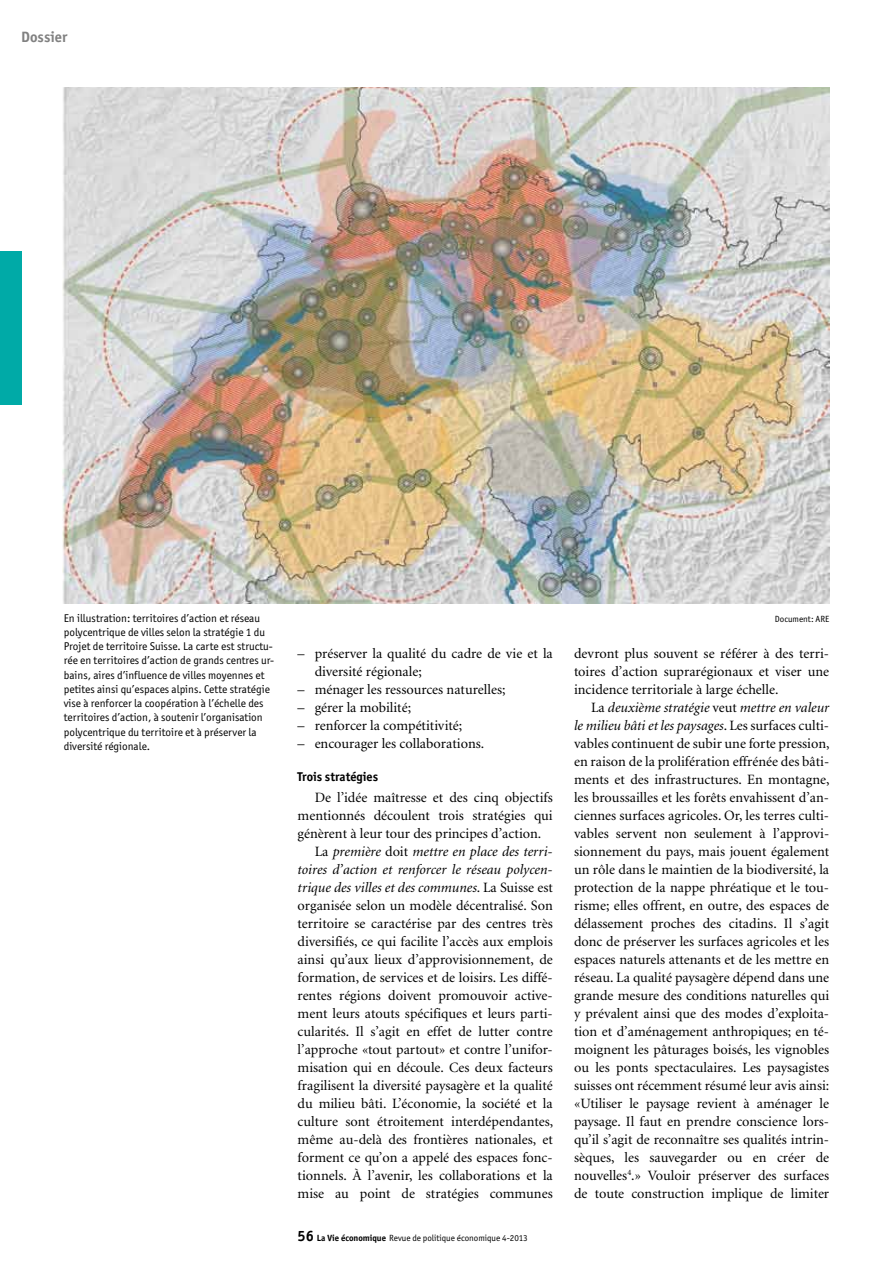
<style>
.page{position:relative;width:893px;height:1263px;background:#fff}
.page>*{position:absolute;margin:0;border:0;box-sizing:border-box;transform-origin:0 0}
.t1{font:700 15px "Officina San ITC";color:#818181}
.t2{font:14.25px/18px "Minion";color:#000;text-align:justify}
.t3{font:italic 14.25px "Minion";color:#000}
.t4{font:700 12.75px "Officina San ITC";color:#000}
.t5{font:11.25px/14.2px "Officina San ITC";color:#000}
.t6{font:9px "Officina San ITC";color:#000}
.s1{font-style:normal}
.s2{font-style:italic}
.s3{font-weight:700;font-size:15px}
.s4{font-weight:700}
</style>
<div class="page">
<div style="left:0;top:252px;width:21px;height:153px;background:#00aaa7"></div>
<img style="left:62px;top:88px;width:767px;height:515px">
<p class="t1" style="left:21px;top:27px;width:48px">Dossier</p>
<p class="t5" style="left:64px;top:611px;width:198px">En illustration: territoires d’action et réseau</p>
<p class="t6" style="left:775px;top:613px;width:56px">Document: ARE</p>
<p class="t5" style="left:64px;top:625px;width:212px">polycentrique de villes selon la stratégie 1 du Projet de territoire Suisse. La carte est structu&shy;rée en territoires d’action de grands centres ur&shy;bains, aires d’influence de villes moyennes et petites ainsi qu’espaces alpins. Cette stratégie vise à renforcer la coopération à l’échelle des territoires d’action, à soutenir l’organisation polycentrique du territoire et à préserver la diversité régionale.</p>
<p class="t2" style="left:315px;top:644px;width:240px;text-indent:-17px">– préserver la qualité du cadre de vie et la diversité régionale;</p>
<p class="t2" style="left:298px;top:680px;width:209px">– ménager les ressources naturelles;</p>
<p class="t2" style="left:298px;top:698px;width:115px">– gérer la mobilité;</p>
<p class="t2" style="left:298px;top:716px;width:166px">– renforcer la compétitivité;</p>
<p class="t2" style="left:298px;top:734px;width:188px">– encourager les collaborations.</p>
<p class="t4" style="left:298px;top:768px;width:82px">Trois stratégies</p>
<p class="t2" style="left:315px;top:788px;width:240px">De l’idée maîtresse et des cinq objectifs</p>
<p class="t2" style="left:298px;top:806px;width:257px">mentionnés découlent trois stratégies qui</p>
<p class="t2" style="left:298px;top:824px;width:245px">génèrent à leur tour des principes d’action.</p>
<p class="t3" style="left:315px;top:844px;width:240px"><span class="s1">La</span> première <span class="s1">doit</span> mettre en place des terri-</p>
<p class="t3" style="left:298px;top:862px;width:257px">toires d’action et renforcer le réseau polycen-</p>
<p class="t3" style="left:298px;top:880px;width:257px">trique des villes et des communes<span class="s1">. La Suisse est</span></p>
<p class="t2" style="left:298px;top:896px;width:257px">organisée selon un modèle décentralisé. Son</p>
<p class="t2" style="left:298px;top:914px;width:257px">territoire se caractérise par des centres très</p>
<p class="t2" style="left:298px;top:932px;width:257px">diversifiés, ce qui facilite l’accès aux emplois</p>
<p class="t2" style="left:298px;top:950px;width:257px">ainsi qu’aux lieux d’approvisionnement, de</p>
<p class="t2" style="left:298px;top:968px;width:257px">formation, de services et de loisirs. Les diffé-</p>
<p class="t2" style="left:298px;top:986px;width:257px">rentes régions doivent promouvoir active-</p>
<p class="t2" style="left:298px;top:1004px;width:257px">ment leurs atouts spécifiques et leurs parti-</p>
<p class="t2" style="left:298px;top:1022px;width:257px">cularités. Il s’agit en effet de lutter contre</p>
<p class="t2" style="left:298px;top:1040px;width:257px">l’approche «tout partout» et contre l’unifor-</p>
<p class="t2" style="left:298px;top:1058px;width:257px">misation qui en découle. Ces deux facteurs</p>
<p class="t2" style="left:298px;top:1076px;width:257px">fragilisent la diversité paysagère et la qualité</p>
<p class="t2" style="left:298px;top:1094px;width:257px">du milieu bâti. L’économie, la société et la</p>
<p class="t2" style="left:298px;top:1112px;width:257px">culture sont étroitement interdépendantes,</p>
<p class="t2" style="left:298px;top:1130px;width:257px">même au-delà des frontières nationales, et</p>
<p class="t2" style="left:298px;top:1148px;width:257px">forment ce qu’on a appelé des espaces fonc-</p>
<p class="t2" style="left:298px;top:1166px;width:257px">tionnels. À l’avenir, les collaborations et la</p>
<p class="t2" style="left:298px;top:1184px;width:257px">mise au point de stratégies communes</p>
<p class="t2" style="left:574px;top:644px;width:257px">devront plus souvent se référer à des terri&shy;toires d’action suprarégionaux et viser une incidence territoriale à large échelle.</p>
<p class="t2" style="left:574px;top:698px;width:257px;text-indent:17px">La <span class="s2">deuxième stratégie</span> veut <span class="s2">mettre en valeur le milieu bâti et les paysages</span>. Les surfaces culti&shy;vables continuent de subir une forte pression, en raison de la prolifération effrénée des bâti&shy;ments et des infrastructures. En montagne, les broussailles et les forêts envahissent d’an&shy;ciennes surfaces agricoles. Or, les terres culti&shy;vables servent non seulement à l’approvi&shy;sionnement du pays, mais jouent également un rôle dans le maintien de la biodiversité, la protection de la nappe phréatique et le tou&shy;risme; elles offrent, en outre, des espaces de délassement proches des citadins. Il s’agit donc de préserver les surfaces agricoles et les espaces naturels attenants et de les mettre en réseau. La qualité paysagère dépend dans une grande mesure des conditions naturelles qui y prévalent ainsi que des modes d’exploita&shy;tion et d’aménagement anthropiques; en té&shy;moignent les pâturages boisés, les vignobles ou les ponts spectaculaires. Les paysagistes suisses ont récemment résumé leur avis ainsi: «Utiliser le paysage revient à aménager le paysage. Il faut en prendre conscience lors&shy;qu’il s’agit de reconnaître ses qualités intrin&shy;sèques, les sauvegarder ou en créer de nouvelles<sup>4</sup>.» Vouloir préserver des surfaces de toute construction implique de limiter</p>
<p class="t6" style="left:298px;top:1232px;width:231px"><span class="s3">56</span> <span class="s4">La Vie économique</span> Revue de politique économique 4-2013</p>
</div>
